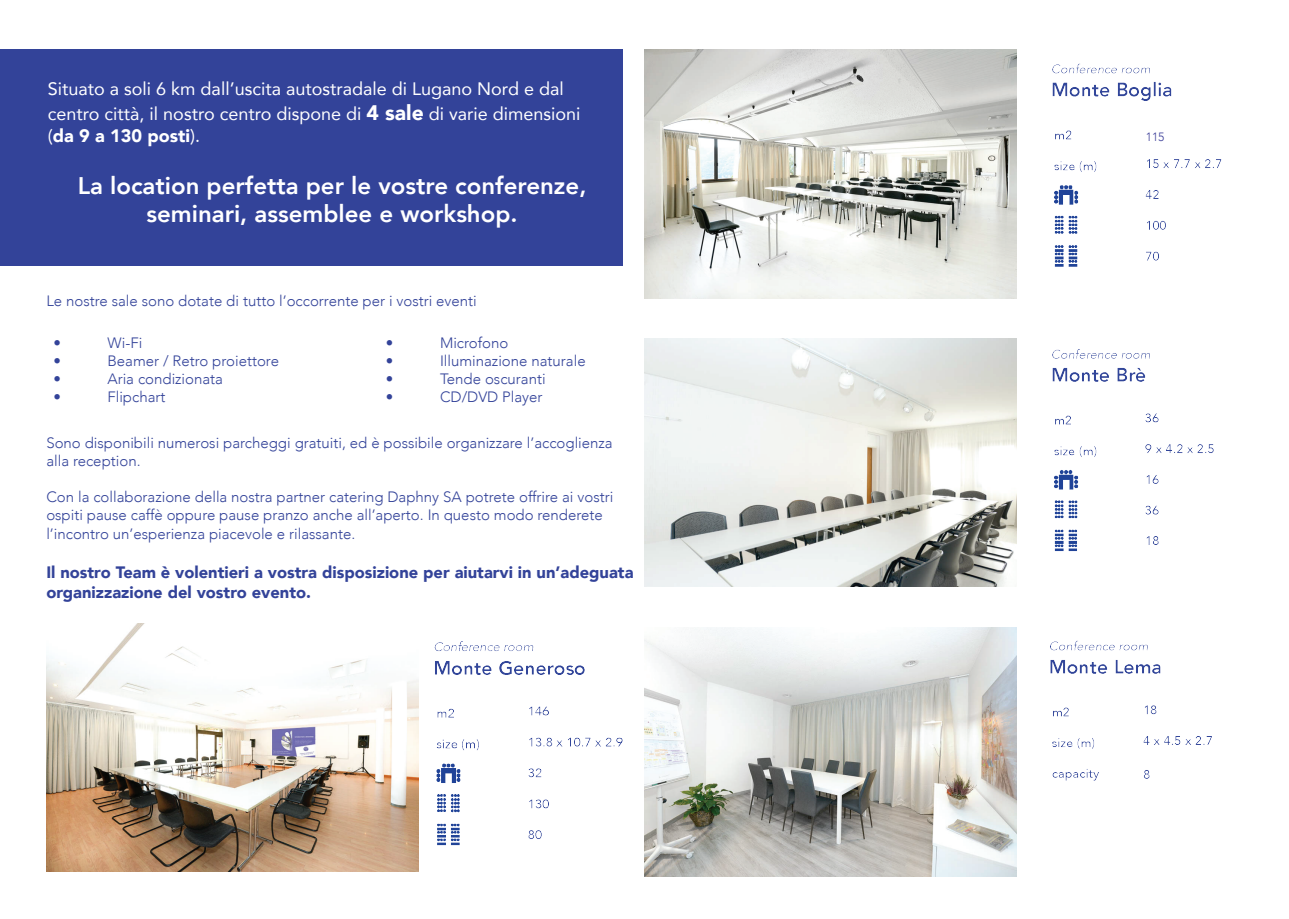
<style>
.page{position:relative;width:1289px;height:919px;background:#fff}
.page>*{position:absolute;margin:0;border:0;box-sizing:border-box;transform-origin:0 0}
.t1{font:800 24px/28.8px "Avenir";color:#fff;text-align:center}
.t2{font:18px/25.2px "Avenir";color:#fff}
.t3{font:900 18px "Avenir";color:#fff}
.t4{font:900 16.5px/19.8px "Avenir";color:#334399}
.t5{font:300 15px/18px "Avenir";color:#334399}
.t6{font:300 12px "Avenir";color:#3b3d98}
.s1{font-weight:900;font-size:21px}
.s2{font-weight:400}
</style>
<div class="page">
<div style="left:0;top:50px;width:622px;height:216px;background:#334399"></div>
<img style="left:46px;top:623px;width:372px;height:248px">
<img style="left:644px;top:338px;width:372px;height:248px">
<img style="left:644px;top:627px;width:372px;height:248px">
<img style="left:644px;top:50px;width:372px;height:248px">
<img style="left:434px;top:641px;width:189px;height:205px">
<img style="left:1052px;top:63px;width:170px;height:204px">
<img style="left:1052px;top:349px;width:162px;height:202px">
<img style="left:1050px;top:640px;width:162px;height:141px">
<div style="left:1145px;top:125px;width:35px;height:15px;background:#fff"></div>
<p class="t2" style="left:48px;top:75px;width:534px">Situato a soli 6 km dall’uscita autostradale di Lugano Nord e dal centro città, il nostro centro dispone di <span class="s1">4 sale</span> di varie dimensioni</p>
<p class="t3" style="left:48px;top:120px;width:154px"><span class="s2">(</span>da 9 a 130 posti<span class="s2">).</span></p>
<h1 class="t1" style="left:78px;top:171px;width:510px">La location perfetta per le vostre conferenze, seminari, assemblee e workshop.</h1>
<p class="t5" style="left:46px;top:292px;width:432px">Le nostre sale sono dotate di tutto l’occorrente per i vostri eventi</p>
<p class="t5" style="left:53px;top:334px;width:9px">•</p>
<p class="t5" style="left:107px;top:334px;width:37px">Wi-Fi</p>
<p class="t5" style="left:53px;top:352px;width:9px">•</p>
<p class="t5" style="left:107px;top:352px;width:173px">Beamer / Retro proiettore</p>
<p class="t5" style="left:53px;top:370px;width:9px">•</p>
<p class="t5" style="left:107px;top:370px;width:117px">Aria condizionata</p>
<p class="t5" style="left:53px;top:388px;width:9px">•</p>
<p class="t5" style="left:107px;top:388px;width:60px">Flipchart</p>
<p class="t5" style="left:386px;top:334px;width:9px">•</p>
<p class="t5" style="left:440px;top:334px;width:70px">Microfono</p>
<p class="t5" style="left:386px;top:352px;width:9px">•</p>
<p class="t5" style="left:440px;top:352px;width:147px">Illuminazione naturale</p>
<p class="t5" style="left:386px;top:370px;width:9px">•</p>
<p class="t5" style="left:440px;top:370px;width:107px">Tende oscuranti</p>
<p class="t5" style="left:386px;top:388px;width:9px">•</p>
<p class="t5" style="left:440px;top:388px;width:104px">CD/DVD Player</p>
<p class="t5" style="left:46px;top:434px;width:568px">Sono disponibili numerosi parcheggi gratuiti, ed è possibile organizzare l’accoglienza alla reception.</p>
<p class="t5" style="left:46px;top:488px;width:568px">Con la collaborazione della nostra partner catering Daphny SA potrete offrire ai vostri ospiti pause caffè oppure pause pranzo anche all’aperto. In questo modo renderete l’incontro un’esperienza piacevole e rilassante.</p>
<p class="t4" style="left:46px;top:562px;width:588px">Il nostro Team è volentieri a vostra disposizione per aiutarvi in un’adeguata organizzazione del vostro evento.</p>
<p class="t6" style="left:1145px;top:129px;width:20px">115</p>
</div>
